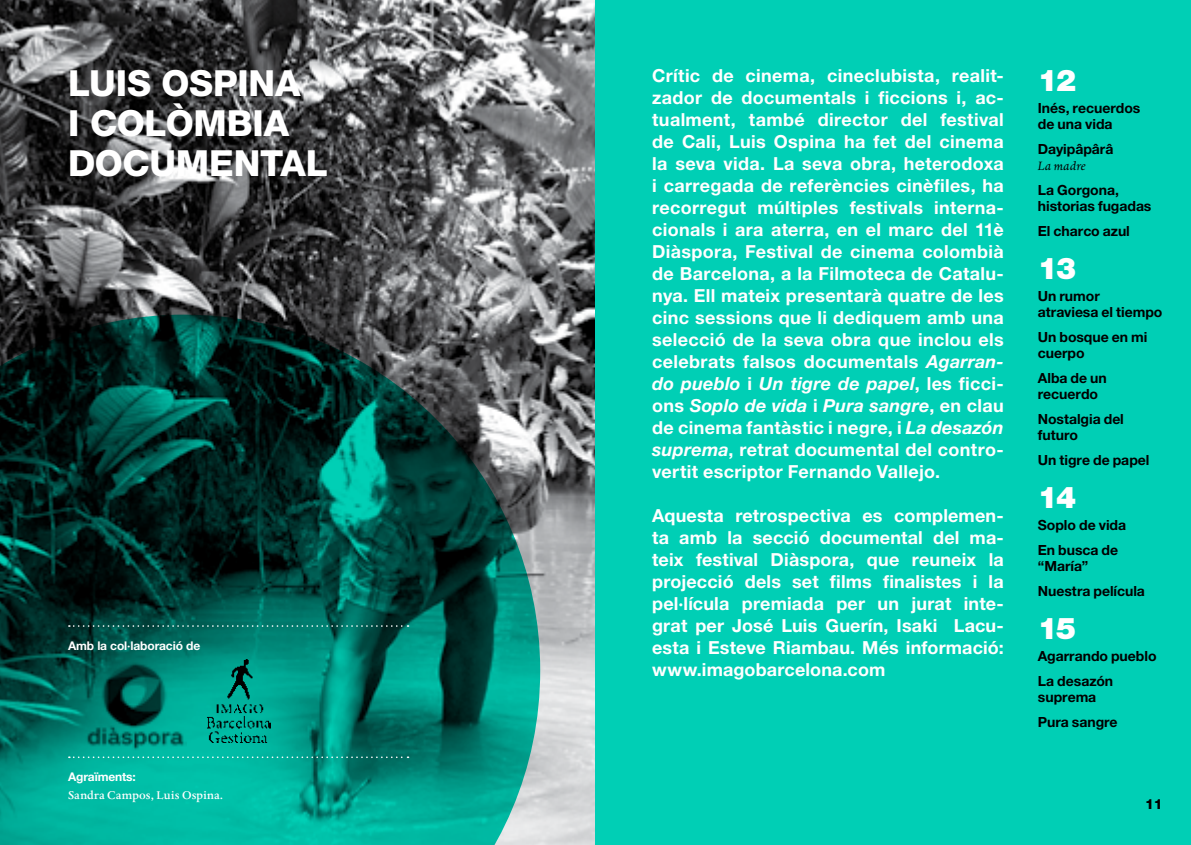
<style>
.page{position:relative;width:1191px;height:845px;background:#fff}
.page>*{position:absolute;margin:0;border:0;box-sizing:border-box;transform-origin:0 0}
.t1{font:800 36px/40px "Helvetica Neue LT";letter-spacing:-.005em;color:#fff}
.t2{font:900 30px "Helvetica Neue LT";letter-spacing:-.06em;color:#fff}
.t3{font:700 18px/22px "Helvetica Neue LT";letter-spacing:.01em;color:#fff;text-align:justify}
.t4{font:700 14px/16px "Helvetica Neue LT";letter-spacing:-.005em;color:#000}
.t5{font:italic 14px "Dante";letter-spacing:.02em;color:#000}
.t6{font:800 14px "Helvetica Neue LT";color:#000}
.t7{font:500 13px "Dante";letter-spacing:.01em;color:#fff}
.t8{font:700 12px "Helvetica Neue LT";letter-spacing:-.01em;color:#fff}
.s1{font-style:italic}
</style>
<div class="page">
<img style="left:0;top:0;width:595px;height:845px">
<svg style="left:0;top:315px;width:540px;height:530px;background:#0c5e54"></svg>
<div style="left:595px;top:0;width:596px;height:845px;background:#00cfb5"></div>
<svg style="left:69px;top:625px;width:339px;height:2px"></svg>
<svg style="left:69px;top:756px;width:339px;height:2px"></svg>
<img style="left:206px;top:659px;width:64px;height:83px">
<img style="left:82px;top:653px;width:104px;height:104px">
<p class="t3" style="left:652px;top:64px;width:353px">Crític de cinema, cineclubista, realit&shy;zador de documentals i ficcions i, ac&shy;tualment, també director del festival de Cali, Luis Ospina ha fet del cinema la seva vida. La seva obra, heterodoxa i carregada de referències cinèfiles, ha recorregut múltiples festivals interna&shy;cionals i ara aterra, en el marc del 11è Diàspora, Festival de cinema colombià de Barcelona, a la Filmoteca de Catalu&shy;nya. Ell mateix presentarà quatre de les cinc sessions que li dediquem amb una selecció de la seva obra que inclou els celebrats falsos documentals <span class="s1">Agarran&shy;do pueblo</span> i <span class="s1">Un tigre de papel</span>, les ficci&shy;ons <span class="s1">Soplo de vida</span> i <span class="s1">Pura sangre</span>, en clau de cinema fantàstic i negre, i <span class="s1">La desazón suprema</span>, retrat documental del contro&shy;vertit escriptor Fernando Vallejo.</p>
<p class="t3" style="left:652px;top:504px;width:353px">Aquesta retrospectiva es complemen&shy;ta amb la secció documental del ma&shy;teix festival Diàspora, que reuneix la projecció dels set films finalistes i la pel·lícula premiada per un jurat inte&shy;grat per José Luis Guerín, Isaki Lacu&shy;esta i Esteve Riambau. Més informació: www.imagobarcelona.com</p>
<h1 class="t1" style="left:68px;top:63px;width:250px">LUIS OSPINA<br>I COLÒMBIA<br>DOCUMENTAL</h1>
<h2 class="t2" style="left:1037px;top:62px;width:40px">12</h2>
<p class="t4" style="left:1037px;top:99px;width:104px">Inés, recuerdos de una vida</p>
<p class="t4" style="left:1037px;top:141px;width:77px">Dayipâpârâ</p>
<p class="t5" style="left:1037px;top:158px;width:49px">La madre</p>
<p class="t4" style="left:1037px;top:182px;width:115px">La Gorgona, historias fugadas</p>
<p class="t4" style="left:1037px;top:223px;width:94px">El charco azul</p>
<h2 class="t2" style="left:1037px;top:250px;width:40px">13</h2>
<p class="t4" style="left:1037px;top:287px;width:126px">Un rumor atraviesa el tiempo</p>
<p class="t4" style="left:1037px;top:328px;width:111px">Un bosque en mi cuerpo</p>
<p class="t4" style="left:1037px;top:370px;width:71px">Alba de un recuerdo</p>
<p class="t4" style="left:1037px;top:411px;width:88px">Nostalgia del futuro</p>
<p class="t4" style="left:1037px;top:452px;width:113px">Un tigre de papel</p>
<h2 class="t2" style="left:1037px;top:479px;width:40px">14</h2>
<p class="t4" style="left:1037px;top:512px;width:90px;line-height:25px">Soplo de vida<br>En busca de</p>
<p class="t4" style="left:1037px;top:553px;width:109px;line-height:25px">“María”<br>Nuestra película</p>
<h2 class="t2" style="left:1037px;top:610px;width:40px">15</h2>
<p class="t4" style="left:1037px;top:643px;width:120px;line-height:25px">Agarrando pueblo<br>La desazón</p>
<p class="t4" style="left:1037px;top:684px;width:81px;line-height:25px">suprema<br>Pura sangre</p>
<p class="t8" style="left:68px;top:638px;width:134px">Amb la col·laboració de</p>
<p class="t8" style="left:68px;top:769px;width:69px">Agraïments:</p>
<p class="t7" style="left:68px;top:788px;width:157px">Sandra Campos, Luis Ospina.</p>
<p class="t6" style="left:1145px;top:795px;width:19px">11</p>
</div>
